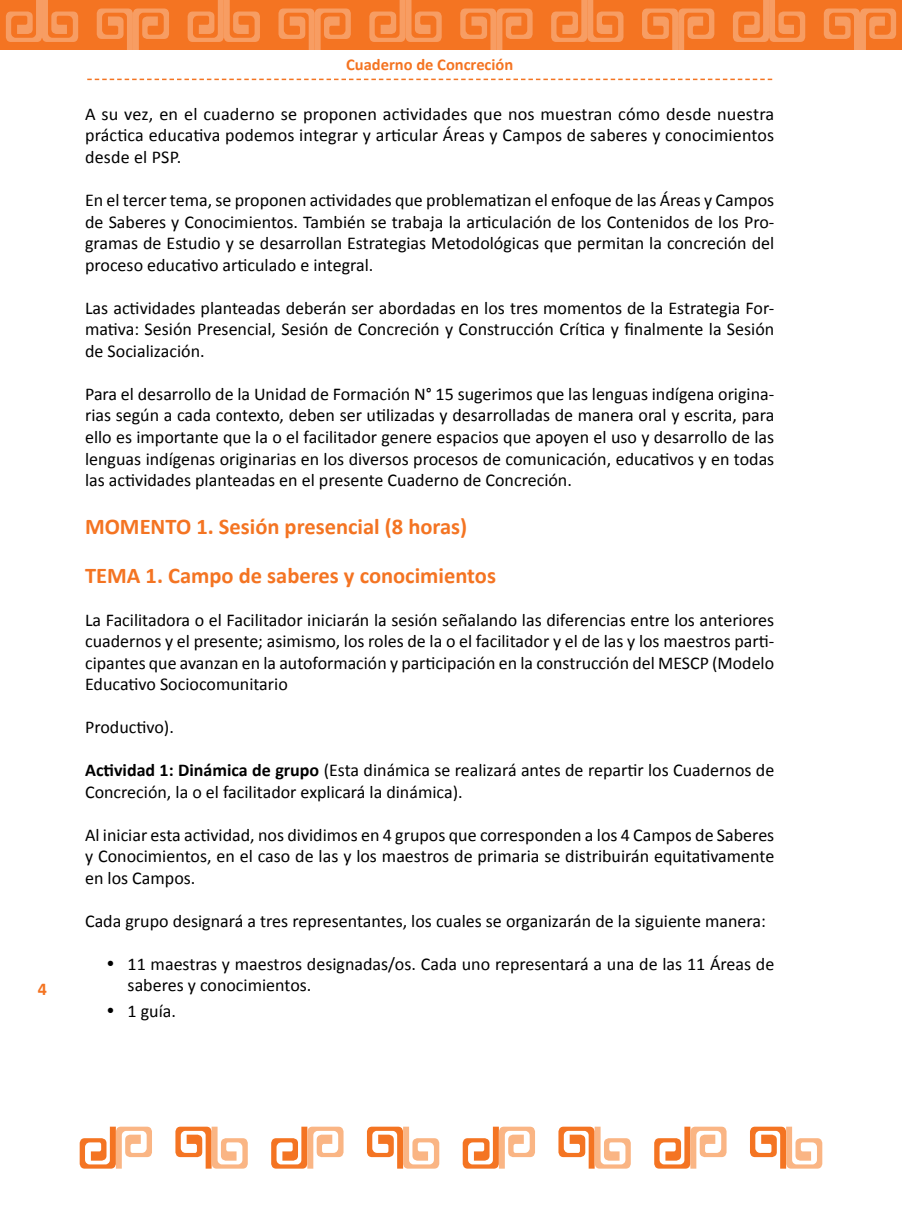
<style>
.page{position:relative;width:902px;height:1208px;background:#fff}
.page>*{position:absolute;margin:0;border:0;box-sizing:border-box;transform-origin:0 0}
.t1{font:700 22.5px/48.3px "Calibri";color:#f47422}
.t2{font:18px/21.6px "Calibri";color:#000;text-align:justify}
.t3{font:700 18px "Calibri";color:#f47422}
.t4{font:700 16.5px "Calibri";color:#f47422}
.s1{font-weight:700}
</style>
<div class="page">
<div style="left:0;top:0;width:901px;height:50px;background:#f47422"></div>
<svg style="left:750px;top:1126px;width:72px;height:42px"></svg>
<svg style="left:654px;top:1126px;width:72px;height:42px"></svg>
<svg style="left:558px;top:1126px;width:72px;height:42px"></svg>
<svg style="left:462px;top:1126px;width:73px;height:42px"></svg>
<svg style="left:367px;top:1126px;width:72px;height:42px"></svg>
<svg style="left:271px;top:1126px;width:72px;height:42px"></svg>
<svg style="left:175px;top:1126px;width:73px;height:42px"></svg>
<svg style="left:80px;top:1126px;width:72px;height:42px"></svg>
<svg style="left:87px;top:79px;width:685px;height:1px"></svg>
<svg style="left:733px;top:0;width:72px;height:42px"></svg>
<svg style="left:823px;top:9px;width:73px;height:41px"></svg>
<svg style="left:642px;top:9px;width:72px;height:41px"></svg>
<svg style="left:551px;top:0;width:72px;height:42px"></svg>
<svg style="left:460px;top:9px;width:72px;height:41px"></svg>
<svg style="left:369px;top:0;width:72px;height:42px"></svg>
<svg style="left:278px;top:9px;width:73px;height:41px"></svg>
<svg style="left:188px;top:0;width:72px;height:42px"></svg>
<svg style="left:97px;top:9px;width:72px;height:41px"></svg>
<svg style="left:6px;top:0;width:72px;height:42px"></svg>
<p class="t3" style="left:38px;top:977px;width:11px">4</p>
<p class="t4" style="left:346px;top:54px;width:169px">Cuaderno de Concreción</p>
<p class="t2" style="left:85px;top:103px;width:690px">A su vez, en el cuaderno se proponen actividades que nos muestran cómo desde nuestra práctica educativa podemos integrar y articular Áreas y Campos de saberes y conocimientos desde el PSP.</p>
<p class="t2" style="left:85px;top:189px;width:690px">En el tercer tema, se proponen actividades que problematizan el enfoque de las Áreas y Campos de Saberes y Conocimientos. También se trabaja la articulación de los Contenidos de los Pro&shy;gramas de Estudio y se desarrollan Estrategias Metodológicas que permitan la concreción del proceso educativo articulado e integral.</p>
<p class="t2" style="left:85px;top:297px;width:690px">Las actividades planteadas deberán ser abordadas en los tres momentos de la Estrategia For&shy;mativa: Sesión Presencial, Sesión de Concreción y Construcción Crítica y finalmente la Sesión de Socialización.</p>
<p class="t2" style="left:85px;top:383px;width:690px">Para el desarrollo de la Unidad de Formación N° 15 sugerimos que las lenguas indígena origina&shy;rias según a cada contexto, deben ser utilizadas y desarrolladas de manera oral y escrita, para ello es importante que la o el facilitador genere espacios que apoyen el uso y desarrollo de las lenguas indígenas originarias en los diversos procesos de comunicación, educativos y en todas las actividades planteadas en el presente Cuaderno de Concreción.</p>
<p class="t1" style="left:85px;top:503px;width:412px">MOMENTO 1. Sesión presencial (8 horas)<br>TEMA 1. Campo de saberes y conocimientos</p>
<p class="t2" style="left:85px;top:609px;width:690px">La Facilitadora o el Facilitador iniciarán la sesión señalando las diferencias entre los anteriores cuadernos y el presente; asimismo, los roles de la o el facilitador y el de las y los maestros parti&shy;cipantes que avanzan en la autoformación y participación en la construcción del MESCP (Modelo Educativo Sociocomunitario</p>
<p class="t2" style="left:85px;top:716px;width:90px">Productivo).</p>
<p class="t2" style="left:85px;top:759px;width:690px"><span class="s1">Actividad 1: Dinámica de grupo</span> (Esta dinámica se realizará antes de repartir los Cuadernos de<br>Concreción, la o el facilitador explicará la dinámica).</p>
<p class="t2" style="left:85px;top:824px;width:690px">Al iniciar esta actividad, nos dividimos en 4 grupos que corresponden a los 4 Campos de Saberes y Conocimientos, en el caso de las y los maestros de primaria se distribuirán equitativamente en los Campos.</p>
<p class="t2" style="left:85px;top:910px;width:682px">Cada grupo designará a tres representantes, los cuales se organizarán de la siguiente manera:</p>
<p class="t2" style="left:128px;top:953px;width:648px">11 maestras y maestros designadas/os. Cada uno representará a una de las 11 Áreas de saberes y conocimientos.</p>
<p class="t2" style="left:128px;top:1000px;width:50px">1 guía.</p>
</div>
